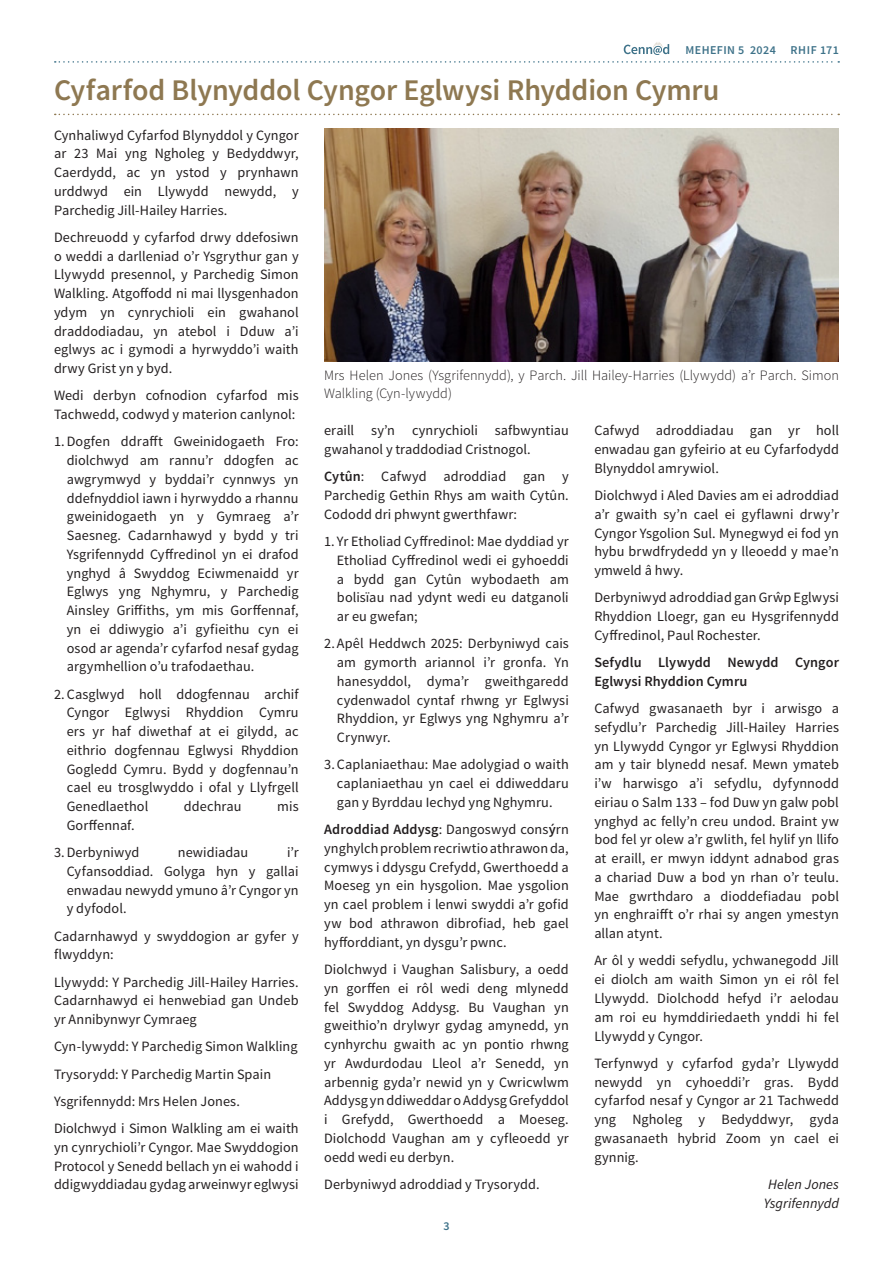
<style>
.page{position:relative;width:893px;height:1263px;background:#fff}
.page>*{position:absolute;margin:0;border:0;box-sizing:border-box;transform-origin:0 0}
.HEADER_1_-_BLUE{font:600 30px "Source Sans Pro";letter-spacing:-.005em;color:#8e7851}
.BODY_-_CENN_D{font:14.25px/18.8px "Source Sans Pro";letter-spacing:.005em;color:#231f20;text-align:justify}
.BODY_-_CENN_D-2{font:300 14.25px/18.8px "Source Sans Pro";color:#231f20}
.BODY_-_CENN_D-3{font:600 14.25px/18.8px "Source Sans Pro";letter-spacing:.005em;color:#231f20}
.SIGNATURE_-_ITALIC{font:italic 14.25px "Source Sans Pro";letter-spacing:.005em;color:#231f20}
.t1{font:600 12px "Source Sans Pro";letter-spacing:.035em;color:#3e7289}
.s1{font-weight:600}
</style>
<div class="page">
<svg style="left:624px;top:42px;width:45px;height:13px"></svg>
<svg style="left:55px;top:61px;width:784px;height:2px"></svg>
<svg style="left:55px;top:114px;width:784px;height:1px"></svg>
<img style="left:324px;top:129px;width:515px;height:232px">
<p class="t1" style="left:685px;top:42px;width:155px">MEHEFIN 5 2024 RHIF 171</p>
<p class="HEADER_1_-_BLUE" style="left:54px;top:71px;width:667px">Cyfarfod Blynyddol Cyngor Eglwysi Rhyddion Cymru</p>
<p class="BODY_-_CENN_D" style="left:54px;top:126px;width:246px">Cynhaliwyd Cyfarfod Blynyddol y Cyngor ar 23 Mai yng Ngholeg y Bedyddwyr, Caerdydd, ac yn ystod y prynhawn urddwyd ein Llywydd newydd, y Parchedig Jill-Hailey Harries.</p>
<p class="BODY_-_CENN_D" style="left:54px;top:228px;width:246px">Dechreuodd y cyfarfod drwy ddefosiwn o weddi a darlleniad o’r Ysgrythur gan y Llywydd presennol, y Parchedig Simon Walkling. Atgoffodd ni mai llysgenhadon ydym yn cynrychioli ein gwahanol draddodiadau, yn atebol i Dduw a’i eglwys ac i gymodi a hyrwyddo’i waith drwy Grist yn y byd.</p>
<p class="BODY_-_CENN_D" style="left:54px;top:386px;width:246px">Wedi derbyn cofnodion cyfarfod mis<br>Tachwedd, codwyd y materion canlynol:</p>
<p class="BODY_-_CENN_D" style="left:67px;top:432px;width:233px;text-indent:-13px">1.Dogfen ddrafft Gweinidogaeth Fro: diolchwyd am rannu’r ddogfen ac awgrymwyd y byddai’r cynnwys yn ddefnyddiol iawn i hyrwyddo a rhannu gweinidogaeth yn y Gymraeg a’r Saesneg. Cadarnhawyd y bydd y tri Ysgrifennydd Cyffredinol yn ei drafod ynghyd â Swyddog Eciwmenaidd yr Eglwys yng Nghymru, y Parchedig Ainsley Griffiths, ym mis Gorffennaf, yn ei ddiwygio a’i gyfieithu cyn ei osod ar agenda’r cyfarfod nesaf gydag argymhellion o’u trafodaethau.</p>
<p class="BODY_-_CENN_D" style="left:67px;top:685px;width:233px;text-indent:-13px">2.Casglwyd holl ddogfennau archif Cyngor Eglwysi Rhyddion Cymru ers yr haf diwethaf at ei gilydd, ac eithrio dogfennau Eglwysi Rhyddion Gogledd Cymru. Bydd y dogfennau’n cael eu trosglwyddo i ofal y Llyfrgell Genedlaethol</p>
<p class="BODY_-_CENN_D-2" style="left:324px;top:366px;width:516px">Mrs Helen Jones (Ysgrifennydd), y Parch. Jill Hailey-Harries (Llywydd) a’r Parch. Simon<br>Walkling (Cyn-lywydd)</p>
<p class="BODY_-_CENN_D" style="left:324px;top:421px;width:246px">eraill sy’n cynrychioli safbwyntiau gwahanol y traddodiad Cristnogol.</p>
<p class="BODY_-_CENN_D" style="left:324px;top:468px;width:246px"><span class="s1">Cytûn</span>: Cafwyd adroddiad gan y Parchedig Gethin Rhys am waith Cytûn.<br>Cododd dri phwynt gwerthfawr:</p>
<p class="BODY_-_CENN_D" style="left:337px;top:532px;width:233px;text-indent:-13px">1. Yr Etholiad Cyffredinol: Mae dyddiad yr Etholiad Cyffredinol wedi ei gyhoeddi a bydd gan Cytûn wybodaeth am bolisïau nad ydynt wedi eu datganoli ar eu gwefan;</p>
<p class="BODY_-_CENN_D" style="left:337px;top:635px;width:233px;text-indent:-13px">2. Apêl Heddwch 2025: Derbyniwyd cais am gymorth ariannol i’r gronfa. Yn hanesyddol, dyma’r gweithgaredd cydenwadol cyntaf rhwng yr Eglwysi Rhyddion, yr Eglwys yng Nghymru a’r Crynwyr.</p>
<p class="BODY_-_CENN_D" style="left:337px;top:756px;width:233px;text-indent:-13px">3. Caplaniaethau: Mae adolygiad o waith caplaniaethau yn cael ei ddiweddaru gan y Byrddau Iechyd yng Nghymru.</p>
<p class="BODY_-_CENN_D" style="left:324px;top:820px;width:246px"><span class="s1">Adroddiad Addysg</span>: Dangoswyd cons<span class="s1">ý</span>rn ynghylch problem recriwtio athrawon da, cymwys i ddysgu Crefydd, Gwerthoedd a Moeseg yn ein hysgolion. Mae ysgolion yn cael problem i lenwi swyddi a’r gofid yw bod athrawon dibrofiad, heb gael hyfforddiant, yn dysgu’r pwnc.</p>
<p class="BODY_-_CENN_D" style="left:324px;top:960px;width:246px">Diolchwyd i Vaughan Salisbury, a oedd yn gorffen ei rôl wedi deng mlynedd fel Swyddog Addysg. Bu Vaughan yn gweithio’n drylwyr gydag amynedd, yn cynhyrchu gwaith ac yn pontio rhwng yr Awdurdodau Lleol a’r Senedd, yn arbennig gyda’r newid yn y Cwricwlwm Addysg yn ddiweddar o Addysg Grefyddol i Grefydd, Gwerthoedd a Moeseg.<br>Diolchodd Vaughan am y cyfleoedd yr oedd wedi eu derbyn.</p>
<p class="BODY_-_CENN_D" style="left:324px;top:1175px;width:217px">Derbyniwyd adroddiad y Trysorydd.</p>
<p class="BODY_-_CENN_D" style="left:594px;top:421px;width:246px">Cafwyd adroddiadau gan yr holl enwadau gan gyfeirio at eu Cyfarfodydd Blynyddol amrywiol.</p>
<p class="BODY_-_CENN_D" style="left:594px;top:486px;width:246px">Diolchwyd i Aled Davies am ei adroddiad a’r gwaith sy’n cael ei gyflawni drwy’r Cyngor Ysgolion Sul. Mynegwyd ei fod yn hybu brwdfrydedd yn y lleoedd y mae’n ymweld â hwy.</p>
<p class="BODY_-_CENN_D" style="left:594px;top:589px;width:246px">Derbyniwyd adroddiad gan Grŵp Eglwysi Rhyddion Lloegr, gan eu Hysgrifennydd Cyffredinol, Paul Rochester.</p>
<p class="BODY_-_CENN_D-3" style="left:594px;top:653px;width:246px">Sefydlu Llywydd Newydd Cyngor<br>Eglwysi Rhyddion Cymru</p>
<p class="BODY_-_CENN_D" style="left:594px;top:699px;width:246px">Cafwyd gwasanaeth byr i arwisgo a sefydlu’r Parchedig Jill-Hailey Harries yn Llywydd Cyngor yr Eglwysi Rhyddion am y tair blynedd nesaf. Mewn ymateb i’w harwisgo a’i sefydlu, dyfynnodd eiriau o Salm 133 – fod Duw yn galw pobl ynghyd ac felly’n creu undod. Braint yw bod fel yr olew a’r gwlith, fel hylif yn llifo at eraill, er mwyn iddynt adnabod gras a chariad Duw a bod yn rhan o’r teulu.<br>Mae gwrthdaro a dioddefiadau pobl yn enghraifft o’r rhai sy angen ymestyn allan atynt.</p>
<p class="BODY_-_CENN_D" style="left:594px;top:952px;width:246px">Ar ôl y weddi sefydlu, ychwanegodd Jill ei diolch am waith Simon yn ei rôl fel Llywydd. Diolchodd hefyd i’r aelodau am roi eu hymddiriedaeth ynddi hi fel Llywydd y Cyngor.</p>
<p class="BODY_-_CENN_D" style="left:594px;top:1054px;width:246px">Terfynwyd y cyfarfod gyda’r Llywydd newydd yn cyhoeddi’r gras. Bydd cyfarfod nesaf y Cyngor ar 21 Tachwedd yng Ngholeg y Bedyddwyr, gyda gwasanaeth hybrid Zoom yn cael ei gynnig.</p>
<p class="SIGNATURE_-_ITALIC" style="left:768px;top:1175px;width:72px">Helen Jones</p>
<p class="SIGNATURE_-_ITALIC" style="left:764px;top:1194px;width:77px">Ysgrifennydd</p>
<p class="BODY_-_CENN_D" style="left:184px;top:797px;width:59px">ddechrau</p>
<p class="BODY_-_CENN_D" style="left:277px;top:797px;width:23px">mis</p>
<p class="BODY_-_CENN_D" style="left:67px;top:816px;width:70px">Gorffennaf.</p>
<p class="BODY_-_CENN_D" style="left:54px;top:843px;width:87px">3.Derbyniwyd</p>
<p class="BODY_-_CENN_D" style="left:178px;top:843px;width:72px">newidiadau</p>
<p class="BODY_-_CENN_D" style="left:67px;top:843px;width:233px;text-indent:220px">i’r Cyfansoddiad. Golyga hyn y gallai enwadau newydd ymuno â’r Cyngor yn y dyfodol.</p>
<p class="BODY_-_CENN_D" style="left:54px;top:927px;width:246px">Cadarnhawyd y swyddogion ar gyfer y flwyddyn:</p>
<p class="BODY_-_CENN_D" style="left:54px;top:973px;width:246px">Llywydd: Y Parchedig Jill-Hailey Harries.<br>Cadarnhawyd ei henwebiad gan Undeb yr Annibynwyr Cymraeg</p>
<p class="BODY_-_CENN_D" style="left:54px;top:1037px;width:245px">Cyn-lywydd: Y Parchedig Simon Walkling</p>
<p class="BODY_-_CENN_D" style="left:54px;top:1065px;width:219px">Trysorydd: Y Parchedig Martin Spain</p>
<p class="BODY_-_CENN_D" style="left:54px;top:1092px;width:188px">Ysgrifennydd: Mrs Helen Jones.</p>
<p class="BODY_-_CENN_D" style="left:54px;top:1119px;width:246px">Diolchwyd i Simon Walkling am ei waith yn cynrychioli’r Cyngor. Mae Swyddogion Protocol y Senedd bellach yn ei wahodd i ddigwyddiadau gydag arweinwyr eglwysi</p>
<p class="t1" style="left:443px;top:1218px;width:8px">3</p>
</div>
